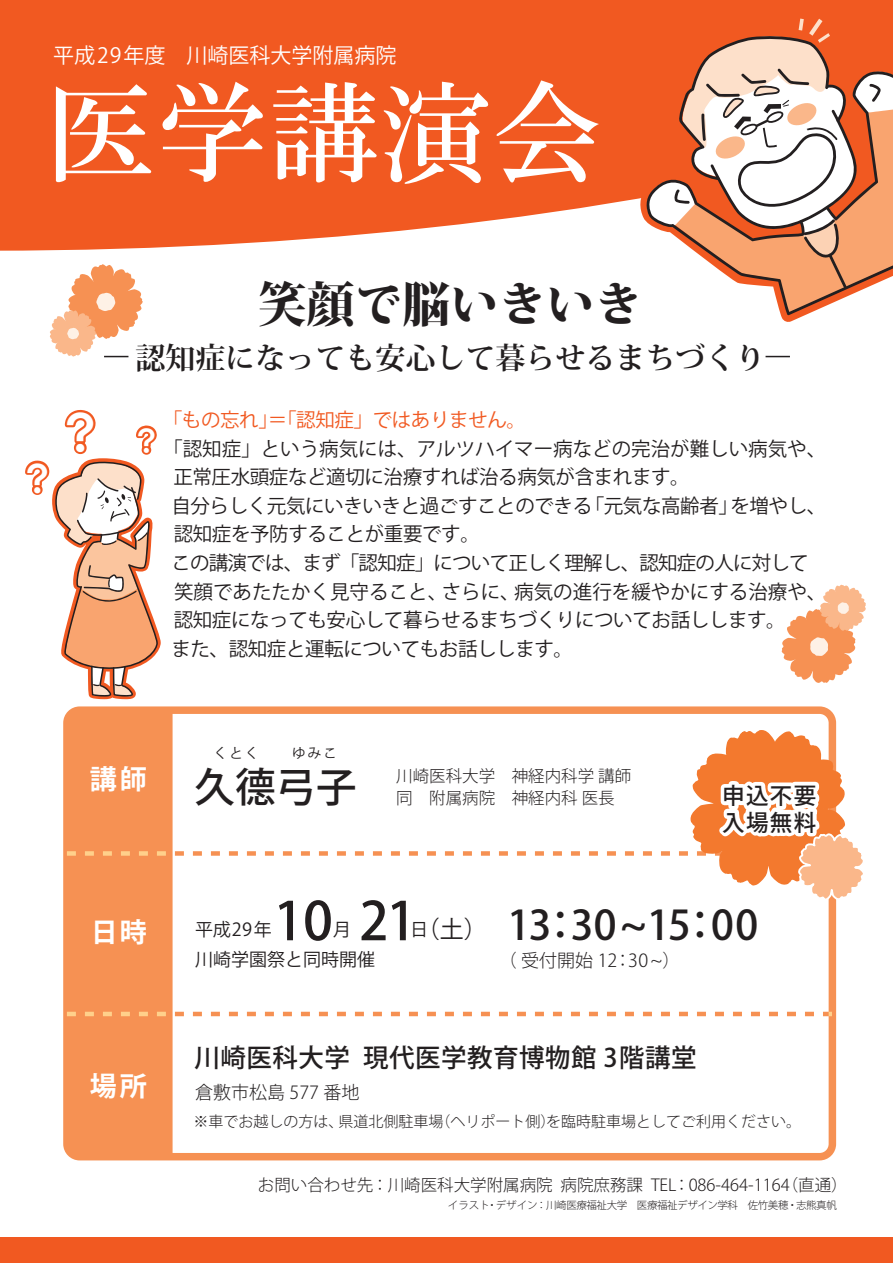
<style>
.page{position:relative;width:893px;height:1263px;background:#fff}
.page>*{position:absolute;margin:0;border:0;box-sizing:border-box;transform-origin:0 0}
.t1{font:109.5px "HGP Mincho B";letter-spacing:.02em;color:#fff}
.t2{font:500 52.5px "Koz Go Pro";color:#231f20}
.t3{font:800 48px "Koz Min Pro";color:#231f20}
.t4{font:46.65px "HGP Soei Kakugothic UB";color:#f15921}
.t5{font:500 40.5px "Koz Go Pro";color:#231f20}
.t6{font:35.1px "HGP Soei Kakugothic UB";color:#f15921}
.t7{font:700 30px "Koz Min Pro";color:#231f20}
.t8{font:700 27px "Koz Go Pro";color:#fff}
.t9{font:500 25.5px "Koz Go Pro";letter-spacing:.02em;color:#231f20}
.t10{font:24px "Koz Go Pro";color:#231f20}
.t11{font:500 22.8px/26.4px "Koz Go Pro";letter-spacing:.06em;color:#231f20}
.t12{font:21px "Koz Go Pro";color:#fff}
.t13{font:19.5px/28.5px "Koz Go Pro";letter-spacing:-.02em;color:#231f20}
.t14{font:19.5px "Koz Go Pro";letter-spacing:-.02em;color:#f15921}
.t15{font:300 18px "Koz Go Pro";color:#231f20}
.t16{font:18px "Koz Go Pro";color:#231f20}
.t17{font:300 16.5px/21.8px "Koz Go Pro";color:#231f20}
.t18{font:300 15px "Koz Go Pro";color:#231f20}
.t19{font:13.5px "Koz Go Pro";letter-spacing:.16em;color:#231f20}
.t20{font:300 10.5px "Koz Go Pro";letter-spacing:-.04em;color:#231f20}
.s1{font-size:28.95px}
.s2{font-size:18px}
</style>
<div class="page">
<div style="left:0;top:0;width:893px;height:251px;background:#f15921"></div>
<div style="left:63px;top:706px;width:773px;height:454px;border:7px solid #f69153;border-radius:13px"></div>
<div style="left:67px;top:952px;width:106px;height:205px;background:#f69153"></div>
<div style="left:0;top:1238px;width:893px;height:25px;background:#f15921"></div>
<svg style="left:67px;top:1012px;width:766px;height:4px"></svg>
<svg style="left:638px;top:30px;width:167px;height:292px"></svg>
<svg style="left:644px;top:19px;width:249px;height:294px"></svg>
<svg style="left:25px;top:409px;width:841px;height:543px"></svg>
<svg style="left:50px;top:264px;width:93px;height:93px"></svg>
<svg style="left:765px;top:356px;width:25px;height:1px"></svg>
<p class="t12" style="left:53px;top:42px;width:345px">平成29年度　川崎医科大学附属病院</p>
<h1 class="t1" style="left:46px;top:76px;width:558px">医学講演会</h1>
<h3 class="t6" style="left:26px;top:460px;width:24px">?</h3>
<h3 class="t3" style="left:258px;top:268px;width:385px">笑顔で脳いきいき</h3>
<h3 class="t7" style="left:135px;top:336px;width:632px">認知症になっても安心して暮らせるまちづくり</h3>
<h3 class="t4" style="left:66px;top:409px;width:91px">? <span class="s1">?</span></h3>
<p class="t14" style="left:163px;top:408px;width:365px">「もの忘れ」＝「認知症」ではありません。</p>
<p class="t13" style="left:171px;top:435px;width:656px;text-indent:-8px">「認知症」という病気には、アルツハイマー病などの完治が難しい病気や、正常圧水頭症など適切に治療すれば治る病気が含まれます。<br>自分らしく元気にいきいきと過ごすことのできる「元気な高齢者」を増やし、認知症を予防することが重要です。<br>この講演では、まず「認知症」について正しく理解し、認知症の人に対して笑顔であたたかく見守ること、さらに、病気の進行を緩やかにする治療や、認知症になっても安心して暮らせるまちづくりについてお話しします。<br>また、認知症と運転についてもお話しします。</p>
<p class="t19" style="left:214px;top:744px;width:125px">くとく　　ゆみこ</p>
<h3 class="t5" style="left:90px;top:761px;width:268px"><sup>講師</sup> 久德弓子</h3>
<p class="t17" style="left:396px;top:766px;width:236px">川崎医科大学　神経内科学 講師同　附属病院　神経内科 医長</p>
<p class="t11" style="left:722px;top:784px;width:95px">申込不要入場無料</p>
<h3 class="t8" style="left:91px;top:914px;width:58px">日時</h3>
<h3 class="t8" style="left:90px;top:1068px;width:59px">場所</h3>
<h2 class="t2" style="left:274px;top:887px;width:61px">10</h2>
<p class="t16" style="left:195px;top:918px;width:78px">平成29年</p>
<p class="t16" style="left:333px;top:918px;width:19px">月</p>
<h2 class="t2" style="left:359px;top:887px;width:58px">21</h2>
<p class="t10" style="left:410px;top:914px;width:79px"><span class="s2">日</span>（土）</p>
<p class="t16" style="left:195px;top:947px;width:181px">川崎学園祭と同時開催</p>
<h3 class="t5" style="left:508px;top:899px;width:252px">13：30~15：00</h3>
<p class="t15" style="left:499px;top:949px;width:183px">（ 受付開始 12：30~）</p>
<h3 class="t9" style="left:195px;top:1041px;width:504px">川崎医科大学 現代医学教育博物館 3階講堂</h3>
<p class="t15" style="left:195px;top:1081px;width:166px">倉敷市松島 577 番地</p>
<p class="t18" style="left:194px;top:1112px;width:609px">※車でお越しの方は、県道北側駐車場（ヘリポート側）を臨時駐車場としてご利用ください。</p>
<p class="t17" style="left:258px;top:1174px;width:591px">お問い合わせ先：川崎医科大学附属病院 病院庶務課 TEL：086-464-1164（直通）</p>
<p class="t20" style="left:448px;top:1198px;width:390px">イラスト・デザイン：川崎医療福祉大学　医療福祉デザイン学科　佐竹美穂・志熊真帆</p>
</div>
